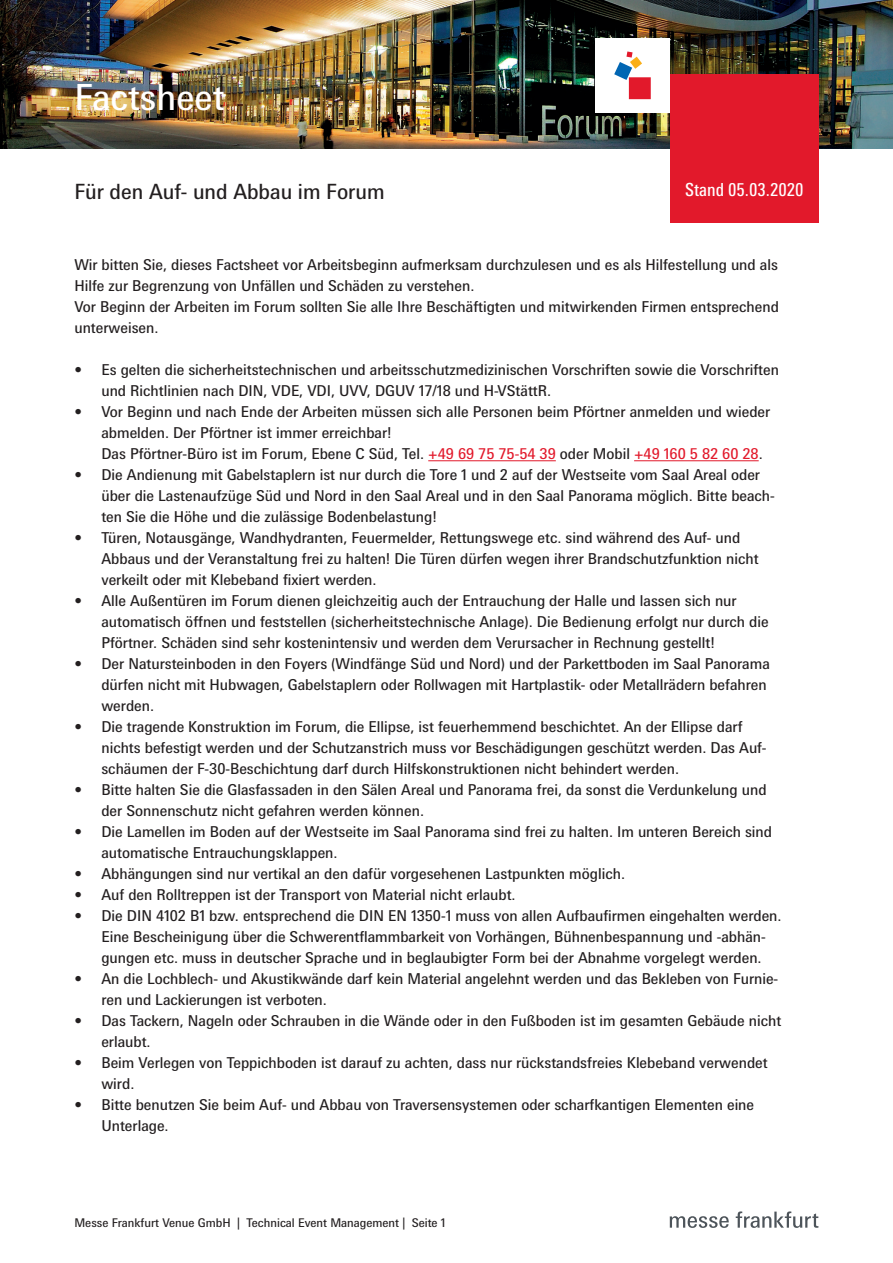
<style>
.page{position:relative;width:893px;height:1263px;background:#fff}
.page>*{position:absolute;margin:0;border:0;box-sizing:border-box;transform-origin:0 0}
.t1{font:36px "Messe Univers";color:#fff}
.t2{font:21px "Messe Univers";color:#231f20}
.t3{font:condensed 18px "Messe Univers";color:#fff}
.t4{font:15px/21px "Messe Univers";color:#231f20}
.t5{font:12px "Messe Univers";color:#231f20}
.s1{color:#e2192b}
</style>
<div class="page">
<svg style="left:670px;top:1216px;width:59px;height:12px"></svg>
<svg style="left:736px;top:1211px;width:82px;height:17px"></svg>
<img style="left:0;top:0;width:893px;height:149px">
<hr style="left:428px;top:460px;width:128px;height:1px;background:#e2192b">
<hr style="left:634px;top:460px;width:125px;height:1px;background:#e2192b">
<div style="left:670px;top:74px;width:149px;height:149px;background:#e2192b"></div>
<div style="left:595px;top:38px;width:75px;height:75px;background:#fff"></div>
<svg style="left:614px;top:51px;width:37px;height:48px"></svg>
<h1 class="t1" style="left:74px;top:75px;width:152px">Factsheet</h1>
<h2 class="t2" style="left:74px;top:178px;width:312px">Für den Auf- und Abbau im Forum</h2>
<p class="t3" style="left:685px;top:179px;width:120px">Stand 05.03.2020</p>
<p class="t4" style="left:74px;top:254px;width:706px">Wir bitten Sie, dieses Factsheet vor Arbeitsbeginn aufmerksam durchzulesen und es als Hilfestellung und als Hilfe zur Begrenzung von Unfällen und Schäden zu verstehen.<br>Vor Beginn der Arbeiten im Forum sollten Sie alle Ihre Beschäftigten und mitwirkenden Firmen entsprechend unterweisen.</p>
<p class="t4" style="left:101px;top:359px;width:679px;text-indent:-27px">• Es gelten die sicherheitstechnischen und arbeitsschutzmedizinischen Vorschriften sowie die Vorschriften und Richtlinien nach DIN, VDE, VDI, UVV, DGUV 17/18 und H-VStättR.</p>
<p class="t4" style="left:101px;top:401px;width:670px;text-indent:-27px">• Vor Beginn und nach Ende der Arbeiten müssen sich alle Personen beim Pförtner anmelden und wieder abmelden. Der Pförtner ist immer erreichbar!<br>Das Pförtner-Büro ist im Forum, Ebene C Süd, Tel. <span class="s1">+49 69 75 75-54 39</span> oder Mobil <span class="s1">+49 160 5 82 60 28</span>.</p>
<p class="t4" style="left:101px;top:464px;width:675px;text-indent:-27px">• Die Andienung mit Gabelstaplern ist nur durch die Tore 1 und 2 auf der Westseite vom Saal Areal oder über die Lastenaufzüge Süd und Nord in den Saal Areal und in den Saal Panorama möglich. Bitte beach&shy;ten Sie die Höhe und die zulässige Bodenbelastung!</p>
<p class="t4" style="left:101px;top:527px;width:659px;text-indent:-27px">• Türen, Notausgänge, Wandhydranten, Feuermelder, Rettungswege etc. sind während des Auf- und<br>Abbaus und der Veranstaltung frei zu halten! Die Türen dürfen wegen ihrer Brandschutzfunktion nicht verkeilt oder mit Klebeband fixiert werden.</p>
<p class="t4" style="left:101px;top:590px;width:669px;text-indent:-27px">• Alle Außentüren im Forum dienen gleichzeitig auch der Entrauchung der Halle und lassen sich nur automatisch öffnen und feststellen (sicherheitstechnische Anlage). Die Bedienung erfolgt nur durch die<br>Pförtner. Schäden sind sehr kostenintensiv und werden dem Verursacher in Rechnung gestellt!</p>
<p class="t4" style="left:101px;top:653px;width:670px;text-indent:-27px">• Der Natursteinboden in den Foyers (Windfänge Süd und Nord) und der Parkettboden im Saal Panorama dürfen nicht mit Hubwagen, Gabelstaplern oder Rollwagen mit Hartplastik- oder Metallrädern befahren werden.</p>
<p class="t4" style="left:101px;top:716px;width:667px;text-indent:-27px">• Die tragende Konstruktion im Forum, die Ellipse, ist feuerhemmend beschichtet. An der Ellipse darf nichts befestigt werden und der Schutzanstrich muss vor Beschädigungen geschützt werden. Das Auf&shy;schäumen der F-30-Beschichtung darf durch Hilfskonstruktionen nicht behindert werden.</p>
<p class="t4" style="left:101px;top:779px;width:667px;text-indent:-27px">• Bitte halten Sie die Glasfassaden in den Sälen Areal und Panorama frei, da sonst die Verdunkelung und der Sonnenschutz nicht gefahren werden können.</p>
<p class="t4" style="left:101px;top:821px;width:672px;text-indent:-27px">• Die Lamellen im Boden auf der Westseite im Saal Panorama sind frei zu halten. Im unteren Bereich sind automatische Entrauchungsklappen.</p>
<p class="t4" style="left:74px;top:863px;width:552px">• Abhängungen sind nur vertikal an den dafür vorgesehenen Lastpunkten möglich.</p>
<p class="t4" style="left:74px;top:884px;width:443px">• Auf den Rolltreppen ist der Transport von Material nicht erlaubt.</p>
<p class="t4" style="left:101px;top:905px;width:682px;text-indent:-27px">• Die DIN 4102 B1 bzw. entsprechend die DIN EN 1350-1 muss von allen Aufbaufirmen eingehalten werden.<br>Eine Bescheinigung über die Schwerentflammbarkeit von Vorhängen, Bühnenbespannung und -abhän&shy;gungen etc. muss in deutscher Sprache und in beglaubigter Form bei der Abnahme vorgelegt werden.</p>
<p class="t4" style="left:101px;top:968px;width:678px;text-indent:-27px">• An die Lochblech- und Akustikwände darf kein Material angelehnt werden und das Bekleben von Furnie&shy;ren und Lackierungen ist verboten.</p>
<p class="t4" style="left:101px;top:1010px;width:681px;text-indent:-27px">• Das Tackern, Nageln oder Schrauben in die Wände oder in den Fußboden ist im gesamten Gebäude nicht erlaubt.</p>
<p class="t4" style="left:101px;top:1052px;width:668px;text-indent:-27px">• Beim Verlegen von Teppichboden ist darauf zu achten, dass nur rückstandsfreies Klebeband verwendet wird.</p>
<p class="t4" style="left:101px;top:1094px;width:654px;text-indent:-27px">• Bitte benutzen Sie beim Auf- und Abbau von Traversensystemen oder scharfkantigen Elementen eine<br>Unterlage.</p>
<p class="t5" style="left:74px;top:1215px;width:373px">Messe Frankfurt Venue GmbH | Technical Event Management | Seite 1</p>
</div>
